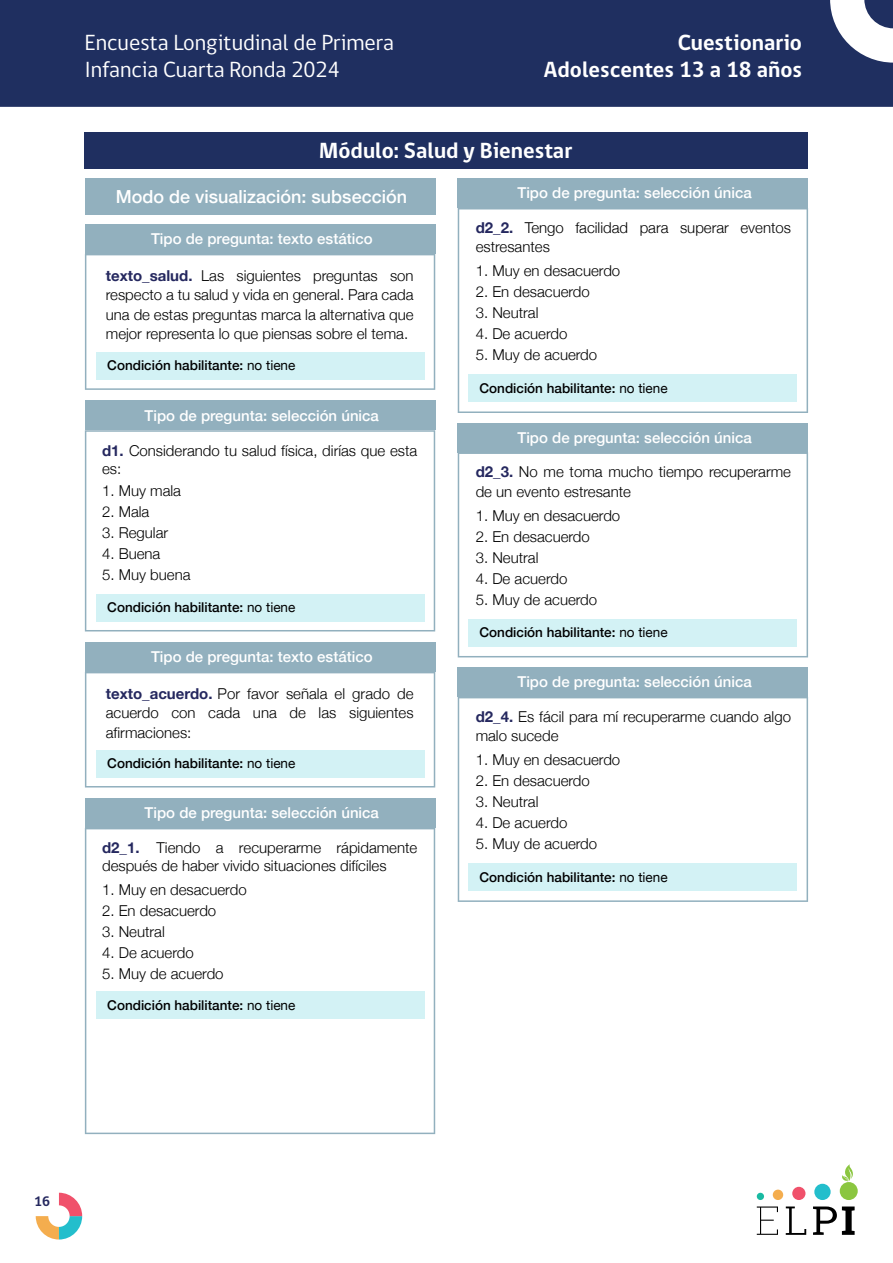
<style>
.page{position:relative;width:893px;height:1263px;background:#fff}
.page>*{position:absolute;margin:0;border:0;box-sizing:border-box;transform-origin:0 0}
.t1{font:700 22.5px/27px "gob CL";color:#fff;text-align:right}
.t2{font:22.5px/27px "gob CL";color:#fff}
.t3{font:500 18px "Helvetica Neue";color:#fff}
.t4{font:300 15px/19.5px "Helvetica Neue";color:#000001}
.t5{font:500 15px "Helvetica Neue";color:#fff}
.t6{font:700 14.1px "gob CL";color:#25285f}
.t7{font:500 13.5px "Helvetica Neue";color:#000001}
.s1{font-weight:700;color:#25285f}
.s2{font-weight:400}
</style>
<div class="page">
<div style="left:0;top:0;width:893px;height:106px;background:#1f2f60"></div>
<svg style="left:36px;top:1193px;width:46px;height:46px"></svg>
<div style="left:757px;top:1193px;width:7px;height:7px;background:#19baa2;border-radius:50%"></div>
<div style="left:773px;top:1189px;width:10px;height:11px;background:#f4ad4e;border-radius:50%"></div>
<div style="left:792px;top:1187px;width:13px;height:13px;background:#f0516b;border-radius:50%"></div>
<div style="left:814px;top:1184px;width:17px;height:16px;background:#23becc;border-radius:50%"></div>
<div style="left:840px;top:1182px;width:18px;height:18px;background:#8bc640;border-radius:50%"></div>
<svg style="left:842px;top:1164px;width:11px;height:18px"></svg>
<svg style="left:757px;top:1206px;width:21px;height:29px"></svg>
<svg style="left:786px;top:1206px;width:20px;height:29px"></svg>
<svg style="left:813px;top:1206px;width:42px;height:29px"></svg>
<svg style="left:830px;top:0;width:63px;height:63px"></svg>
<div style="left:85px;top:132px;width:723px;height:37px;background:#1f2f60"></div>
<div style="left:85px;top:224px;width:350px;height:30px;background:#92b0be"></div>
<svg style="left:85px;top:254px;width:350px;height:136px"></svg>
<div style="left:85px;top:642px;width:350px;height:30px;background:#92b0be"></div>
<svg style="left:85px;top:672px;width:350px;height:115px"></svg>
<div style="left:85px;top:178px;width:350px;height:37px;background:#92b0be"></div>
<div style="left:458px;top:178px;width:350px;height:30px;background:#92b0be"></div>
<svg style="left:458px;top:208px;width:350px;height:205px"></svg>
<div style="left:458px;top:423px;width:350px;height:29px;background:#92b0be"></div>
<svg style="left:458px;top:452px;width:350px;height:205px"></svg>
<div style="left:458px;top:667px;width:350px;height:30px;background:#92b0be"></div>
<svg style="left:458px;top:697px;width:350px;height:205px"></svg>
<div style="left:85px;top:401px;width:350px;height:29px;background:#92b0be"></div>
<svg style="left:85px;top:430px;width:350px;height:201px"></svg>
<div style="left:85px;top:798px;width:350px;height:30px;background:#92b0be"></div>
<svg style="left:85px;top:828px;width:350px;height:306px"></svg>
<div style="left:96px;top:352px;width:329px;height:27px;background:#d3f2f5"></div>
<div style="left:96px;top:750px;width:329px;height:27px;background:#d3f2f5"></div>
<div style="left:96px;top:594px;width:329px;height:27px;background:#d3f2f5"></div>
<div style="left:96px;top:991px;width:329px;height:28px;background:#d3f2f5"></div>
<div style="left:468px;top:375px;width:329px;height:27px;background:#d3f2f5"></div>
<div style="left:468px;top:619px;width:329px;height:27px;background:#d3f2f5"></div>
<div style="left:468px;top:863px;width:329px;height:28px;background:#d3f2f5"></div>
<h1 class="t2" style="left:85px;top:30px;width:311px">Encuesta Longitudinal de Primera<br>Infancia Cuarta Ronda 2024</h1>
<h1 class="t1" style="left:544px;top:30px;width:260px">Cuestionario<br>Adolescentes 13 a 18 años</h1>
<h1 class="t1" style="left:319px;top:138px;width:255px">Módulo: Salud y Bienestar</h1>
<p class="t3" style="left:116px;top:182px;width:293px">Modo de visualización: subsección</p>
<p class="t5" style="left:517px;top:181px;width:236px">Tipo de pregunta: selección única</p>
<p class="t5" style="left:151px;top:227px;width:223px">Tipo de pregunta: texto estático</p>
<p class="t4" style="left:106px;top:264px;width:309px;text-align:justify"><span class="s1">texto_salud.</span> Las siguientes preguntas son respecto a tu salud y vida en general. Para cada una de estas preguntas marca la alternativa que mejor representa lo que piensas sobre el tema.</p>
<p class="t7" style="left:107px;top:355px;width:190px">Condición habilitante: <span class="s2">no tiene</span></p>
<p class="t5" style="left:145px;top:403px;width:236px">Tipo de pregunta: selección única</p>
<p class="t4" style="left:102px;top:440px;width:317px;line-height:18px"><span class="s1">d1.</span> Considerando tu salud física, dirías que esta es:</p>
<p class="t4" style="left:102px;top:480px;width:81px">1. Muy mala</p>
<p class="t4" style="left:102px;top:501px;width:49px">2. Mala</p>
<p class="t4" style="left:102px;top:522px;width:68px">3. Regular</p>
<p class="t4" style="left:102px;top:543px;width:60px">4. Buena</p>
<p class="t4" style="left:102px;top:564px;width:90px">5. Muy buena</p>
<p class="t7" style="left:107px;top:596px;width:190px">Condición habilitante: <span class="s2">no tiene</span></p>
<p class="t5" style="left:151px;top:645px;width:223px">Tipo de pregunta: texto estático</p>
<p class="t4" style="left:106px;top:682px;width:309px;text-align:justify"><span class="s1">texto_acuerdo.</span> Por favor señala el grado de acuerdo con cada una de las siguientes afirmaciones:</p>
<p class="t7" style="left:107px;top:752px;width:190px">Condición habilitante: <span class="s2">no tiene</span></p>
<p class="t5" style="left:145px;top:801px;width:236px">Tipo de pregunta: selección única</p>
<p class="t4" style="left:102px;top:838px;width:317px;line-height:18px"><span class="s1">d2_1.</span> Tiendo a recuperarme rápidamente después de haber vivido situaciones difíciles</p>
<p class="t4" style="left:102px;top:879px;width:146px">1. Muy en desacuerdo</p>
<p class="t4" style="left:102px;top:900px;width:116px">2. En desacuerdo</p>
<p class="t4" style="left:102px;top:921px;width:64px">3. Neutral</p>
<p class="t4" style="left:102px;top:942px;width:93px">4. De acuerdo</p>
<p class="t4" style="left:102px;top:963px;width:123px">5. Muy de acuerdo</p>
<p class="t7" style="left:107px;top:994px;width:190px">Condición habilitante: <span class="s2">no tiene</span></p>
<p class="t4" style="left:476px;top:217px;width:317px"><span class="s1">d2_2.</span> Tengo facilidad para superar eventos estresantes</p>
<p class="t4" style="left:476px;top:260px;width:146px">1. Muy en desacuerdo</p>
<p class="t4" style="left:476px;top:281px;width:116px">2. En desacuerdo</p>
<p class="t4" style="left:476px;top:302px;width:64px">3. Neutral</p>
<p class="t4" style="left:476px;top:323px;width:93px">4. De acuerdo</p>
<p class="t4" style="left:476px;top:344px;width:123px">5. Muy de acuerdo</p>
<p class="t7" style="left:479px;top:377px;width:190px">Condición habilitante: <span class="s2">no tiene</span></p>
<p class="t5" style="left:517px;top:425px;width:236px">Tipo de pregunta: selección única</p>
<p class="t4" style="left:476px;top:461px;width:317px"><span class="s1">d2_3.</span> No me toma mucho tiempo recuperarme de un evento estresante</p>
<p class="t4" style="left:476px;top:505px;width:146px">1. Muy en desacuerdo</p>
<p class="t4" style="left:476px;top:526px;width:116px">2. En desacuerdo</p>
<p class="t4" style="left:476px;top:547px;width:64px">3. Neutral</p>
<p class="t4" style="left:476px;top:568px;width:93px">4. De acuerdo</p>
<p class="t4" style="left:476px;top:589px;width:123px">5. Muy de acuerdo</p>
<p class="t7" style="left:479px;top:622px;width:190px">Condición habilitante: <span class="s2">no tiene</span></p>
<p class="t5" style="left:517px;top:670px;width:236px">Tipo de pregunta: selección única</p>
<p class="t4" style="left:476px;top:705px;width:317px"><span class="s1">d2_4.</span> Es fácil para mí recuperarme cuando algo malo sucede</p>
<p class="t4" style="left:476px;top:749px;width:146px">1. Muy en desacuerdo</p>
<p class="t4" style="left:476px;top:770px;width:116px">2. En desacuerdo</p>
<p class="t4" style="left:476px;top:791px;width:64px">3. Neutral</p>
<p class="t4" style="left:476px;top:812px;width:93px">4. De acuerdo</p>
<p class="t4" style="left:476px;top:833px;width:123px">5. Muy de acuerdo</p>
<p class="t7" style="left:479px;top:866px;width:190px">Condición habilitante: <span class="s2">no tiene</span></p>
<p class="t6" style="left:34px;top:1192px;width:18px">16</p>
</div>
